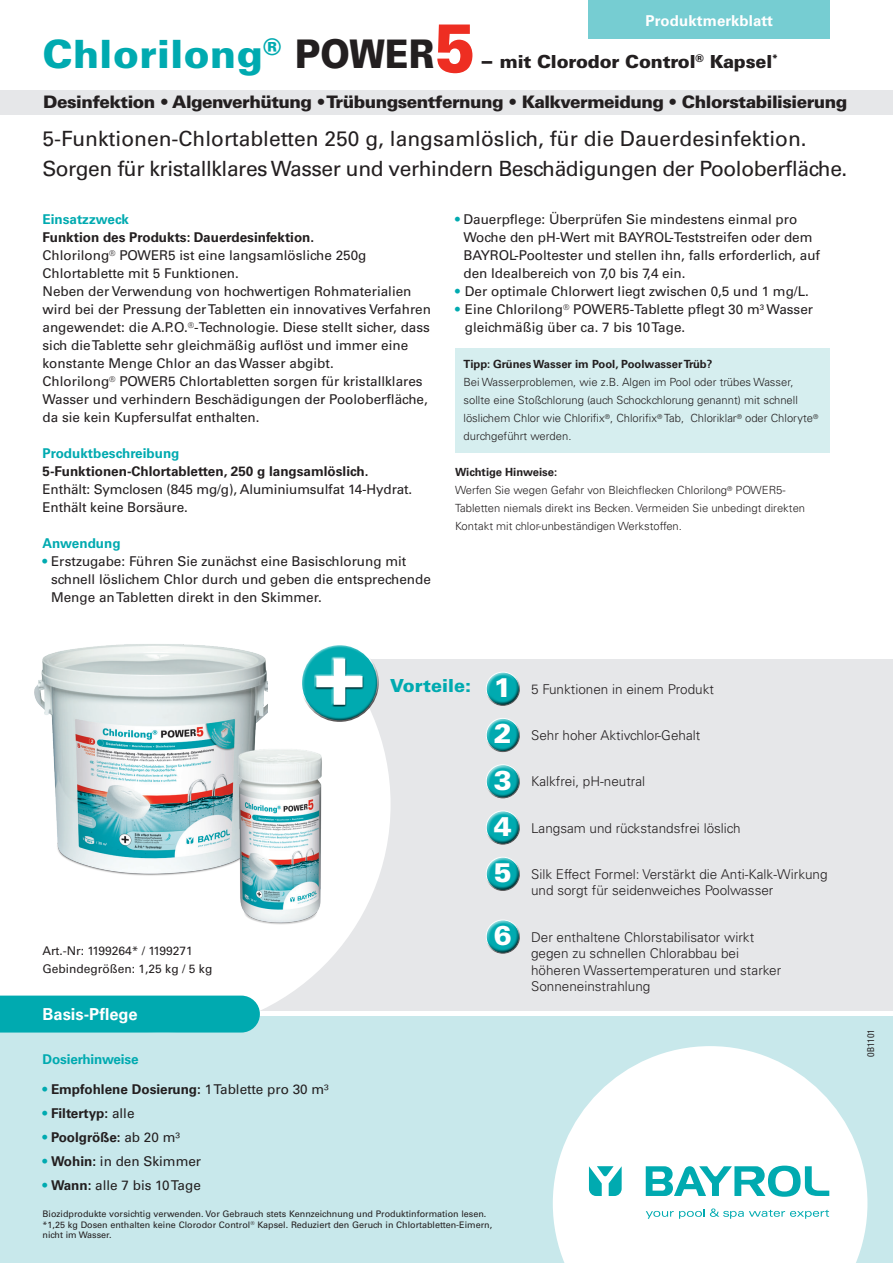
<style>
.page{position:relative;width:893px;height:1263px;background:#fff}
.page>*{position:absolute;margin:0;border:0;box-sizing:border-box;transform-origin:0 0}
.t1{font:700 86.7px "Univers LT Std";color:#fff}
.ProductName{font:900 39px "Univers LT Std";letter-spacing:.01em;color:#00aab0}
.Advantages_Text{font:900 27px "Univers LT Std";color:#fff}
.Headline{font:21px "Univers LT Std";letter-spacing:-.02em;color:#231f20}
.Headline-2{font:21px "Univers LT Std";color:#231f20}
.ProductName-2{font:900 18px "Univers LT Std";letter-spacing:-.01em;color:#231f20}
.t2{font:900 18px "Univers LT Std";color:#00aab0}
.ProductName-3{font:900 17.25px "Univers LT Std";letter-spacing:-.03em;color:#231f20}
.Category{font:700 16.5px "Univers LT Std";color:#fff}
.t3{font:700 15px "Univers LT Std";letter-spacing:.01em;color:#fff}
.Text{font:13.5px/18px "Univers LT Std";color:#231f20}
.Advantages_Text-2{font:300 13.5px/16.5px "Univers LT Std";color:#231f20}
.Text-2{font:700 13.5px "Univers LT Std";color:#231f20}
.Subhead{font:700 13.5px "Univers LT Std";color:#00aab0}
.Article_Numbers_and{font:12px "Univers LT Std";color:#231f20}
.Text-3{font:300 11.25px/18px "Univers LT Std";color:#231f20}
.Text-4{font:700 11.25px "Univers LT Std";color:#231f20}
.t4{font:condensed 9.6px "Helvetica Neue LT Std";color:#231f20}
.t5{font:9px/10.5px "Univers LT Std";color:#231f20}
.s1{font-size:39.45px;color:#231f20}
.s2{font-size:68.85px;color:#ee2e22}
.s3{font-size:21px}
.s4{color:#00aab0}
.s5{font-weight:400;color:#00aab0}
.s6{font-weight:400}
.s7{font-weight:700}
</style>
<div class="page">
<div style="left:456px;top:349px;width:374px;height:104px;background:#d6eeef"></div>
<div style="left:0;top:1016px;width:893px;height:247px;background:#c8e8eb"></div>
<div style="left:163px;top:660px;width:730px;height:351px;background:#e6e7e9"></div>
<div style="left:0;top:91px;width:893px;height:24px;background:#e6e7e9"></div>
<svg style="left:553px;top:1046px;width:314px;height:217px;fill:#fff"></svg>
<svg style="left:163px;top:659px;width:228px;height:351px;fill:#fff"></svg>
<div style="left:588px;top:0;width:242px;height:38px;background:#76cdd2"></div>
<div style="left:297px;top:639px;width:79px;height:63px;background:#fff;opacity:.75"></div>
<div style="left:301px;top:656px;width:79px;height:67px;background:#231f20;opacity:.75"></div>
<div style="left:315px;top:657px;width:49px;height:49px;background:#fff;opacity:.75"></div>
<div style="left:315px;top:658px;width:50px;height:49px;background:#231f20;opacity:.75"></div>
<svg style="left:646px;top:1165px;width:183px;height:32px;background:#86d6d9"></svg>
<svg style="left:646px;top:1208px;width:183px;height:11px;background:#ceeeef"></svg>
<svg style="left:589px;top:1166px;width:33px;height:30px"></svg>
<div style="left:483px;top:668px;width:38px;height:31px;background:#fff;opacity:.75"></div>
<div style="left:484px;top:676px;width:40px;height:30px;background:#231f20;opacity:.75"></div>
<div style="left:483px;top:715px;width:38px;height:30px;background:#fff;opacity:.75"></div>
<div style="left:484px;top:723px;width:40px;height:29px;background:#231f20;opacity:.75"></div>
<div style="left:483px;top:761px;width:38px;height:30px;background:#fff;opacity:.75"></div>
<div style="left:484px;top:769px;width:40px;height:29px;background:#231f20;opacity:.75"></div>
<div style="left:483px;top:807px;width:38px;height:30px;background:#fff;opacity:.75"></div>
<div style="left:484px;top:815px;width:40px;height:30px;background:#231f20;opacity:.75"></div>
<div style="left:483px;top:853px;width:38px;height:31px;background:#fff;opacity:.75"></div>
<div style="left:484px;top:862px;width:40px;height:29px;background:#231f20;opacity:.75"></div>
<div style="left:483px;top:916px;width:38px;height:30px;background:#fff;opacity:.75"></div>
<div style="left:484px;top:924px;width:40px;height:30px;background:#231f20;opacity:.75"></div>
<div style="left:0;top:995px;width:260px;height:37px;background:#00aab0"></div>
<img style="left:34px;top:644px;width:233px;height:282px">
<img style="left:224px;top:744px;width:104px;height:217px">
<p class="ProductName" style="left:43px;top:30px;width:435px">Chlorilong<sup>®</sup> <span class="s1">POWER</span><span class="s2">5</span></p>
<p class="t3" style="left:645px;top:12px;width:129px">Produktmerkblatt</p>
<p class="ProductName-2" style="left:482px;top:51px;width:298px"><span class="s3">–</span> mit Clorodor Control<sup>®</sup> Kapsel<sup>*</sup></p>
<p class="ProductName-3" style="left:43px;top:91px;width:806px">Desinfektion • Algenverhütung • Trübungsentfernung • Kalkvermeidung • Chlorstabilisierung</p>
<p class="Headline-2" style="left:43px;top:126px;width:766px">5-Funktionen-Chlortabletten 250 g, langsamlöslich, für die Dauerdesinfektion.</p>
<p class="Headline" style="left:43px;top:156px;width:806px">Sorgen für kristallklares Wasser und verhindern Beschädigungen der Pooloberfläche.</p>
<p class="Subhead" style="left:43px;top:212px;width:88px">Einsatzzweck</p>
<p class="Text-2" style="left:43px;top:230px;width:273px">Funktion des Produkts: Dauerdesinfektion.</p>
<p class="Text" style="left:43px;top:247px;width:325px">Chlorilong<sup>®</sup> POWER5 ist eine langsamlösliche 250g<br>Chlortablette mit 5 Funktionen.</p>
<p class="Text" style="left:43px;top:283px;width:390px">Neben der Verwendung von hochwertigen Rohmaterialien wird bei der Pressung der Tabletten ein innovatives Verfahren angewendet: die A.P.O.<sup>®</sup>-Technologie. Diese stellt sicher, dass sich die Tablette sehr gleichmäßig auflöst und immer eine konstante Menge Chlor an das Wasser abgibt.</p>
<p class="Text" style="left:43px;top:373px;width:387px">Chlorilong<sup>®</sup> POWER5 Chlortabletten sorgen für kristallklares<br>Wasser und verhindern Beschädigungen der Pooloberfläche, da sie kein Kupfersulfat enthalten.</p>
<p class="Subhead" style="left:43px;top:446px;width:138px">Produktbeschreibung</p>
<p class="Text-2" style="left:43px;top:464px;width:328px">5-Funktionen-Chlortabletten, 250 g langsamlöslich.</p>
<p class="Text" style="left:43px;top:481px;width:371px">Enthält: Symclosen (845 mg/g), Aluminiumsulfat 14-Hydrat.</p>
<p class="Text" style="left:43px;top:499px;width:147px">Enthält keine Borsäure.</p>
<p class="Subhead" style="left:43px;top:536px;width:80px">Anwendung</p>
<p class="Text" style="left:51px;top:553px;width:381px;text-indent:-8px"><span class="s4">•</span> Erstzugabe: Führen Sie zunächst eine Basischlorung mit schnell löslichem Chlor durch und geben die entsprechende<br>Menge an Tabletten direkt in den Skimmer.</p>
<p class="Text" style="left:463px;top:211px;width:358px;text-indent:-8px"><span class="s4">•</span> Dauerpflege: Überprüfen Sie mindestens einmal pro Woche den pH-Wert mit BAYROL-Teststreifen oder dem BAYROL-Pooltester und stellen ihn, falls erforderlich, auf den Idealbereich von 7,0 bis 7,4 ein.</p>
<p class="Text" style="left:455px;top:283px;width:355px"><span class="s4">•</span> Der optimale Chlorwert liegt zwischen 0,5 und 1 mg/L.</p>
<p class="Text" style="left:465px;top:301px;width:350px;text-indent:-10px"><span class="s4">•</span> Eine Chlorilong<sup>®</sup> POWER5-Tablette pflegt 30 m<sup>3</sup> Wasser gleichmäßig über ca. 7 bis 10 Tage.</p>
<p class="Text-4" style="left:463px;top:358px;width:250px">Tipp: Grünes Wasser im Pool, Poolwasser Trüb?</p>
<p class="Text-3" style="left:463px;top:373px;width:356px">Bei Wasserproblemen, wie z.B. Algen im Pool oder trübes Wasser, sollte eine Stoßchlorung (auch Schockchlorung genannt) mit schnell löslichem Chlor wie Chlorifix<sup>®</sup>, Chlorifix<sup>®</sup> Tab, Chloriklar<sup>®</sup> oder Chloryte<sup>® </sup>durchgeführt werden.</p>
<p class="Text-4" style="left:455px;top:466px;width:104px">Wichtige Hinweise:</p>
<p class="Text-3" style="left:455px;top:481px;width:352px">Werfen Sie wegen Gefahr von Bleichflecken Chlorilong<sup>®</sup> POWER5-<br>Tabletten niemals direkt ins Becken. Vermeiden Sie unbedingt direkten<br>Kontakt mit chlor-unbeständigen Werkstoffen.</p>
<p class="Article_Numbers_and" style="left:43px;top:943px;width:152px">Art.-Nr: 1199264* / 1199271</p>
<p class="Article_Numbers_and" style="left:43px;top:961px;width:171px">Gebindegrößen: 1,25 kg / 5 kg</p>
<p class="Category" style="left:43px;top:1004px;width:97px">Basis-Pflege</p>
<h1 class="t1" style="left:314px;top:623px;width:52px">+</h1>
<p class="Subhead" style="left:43px;top:1052px;width:98px">Dosierhinweise</p>
<p class="Text-2" style="left:43px;top:1082px;width:288px"><span class="s5">•</span> Empfohlene Dosierung: <span class="s6">1 Tablette pro 30 m³</span></p>
<p class="Text-2" style="left:43px;top:1106px;width:93px"><span class="s5">•</span> Filtertyp: <span class="s6">alle</span></p>
<p class="Text-2" style="left:43px;top:1130px;width:139px"><span class="s5">•</span> Poolgröße: <span class="s6">ab 20 m³</span></p>
<p class="Text" style="left:43px;top:1153px;width:160px"><span class="s4">•</span> <span class="s7">Wohin:</span> in den Skimmer</p>
<p class="Text" style="left:43px;top:1177px;width:160px"><span class="s4">•</span> <span class="s7">Wann:</span> alle 7 bis 10 Tage</p>
<p class="t2" style="left:390px;top:675px;width:82px">Vorteile:</p>
<p class="Advantages_Text" style="left:494px;top:670px;width:20px">1</p>
<p class="Advantages_Text-2" style="left:531px;top:681px;width:184px">5 Funktionen in einem Produkt</p>
<p class="Advantages_Text" style="left:494px;top:717px;width:20px">2</p>
<p class="Advantages_Text-2" style="left:531px;top:727px;width:171px">Sehr hoher Aktivchlor-Gehalt</p>
<p class="Advantages_Text" style="left:494px;top:764px;width:20px">3</p>
<p class="Advantages_Text-2" style="left:531px;top:773px;width:116px">Kalkfrei, pH-neutral</p>
<p class="Advantages_Text" style="left:494px;top:809px;width:20px">4</p>
<p class="Advantages_Text-2" style="left:531px;top:819px;width:211px">Langsam und rückstandsfrei löslich</p>
<p class="Advantages_Text" style="left:494px;top:855px;width:20px">5</p>
<p class="Advantages_Text-2" style="left:531px;top:866px;width:298px">Silk Effect Formel: Verstärkt die Anti-Kalk-Wirkung und sorgt für seidenweiches Poolwasser</p>
<p class="Advantages_Text" style="left:494px;top:918px;width:20px">6</p>
<p class="Advantages_Text-2" style="left:531px;top:928px;width:252px">Der enthaltene Chlorstabilisator wirkt gegen zu schnellen Chlorabbau bei höheren Wassertemperaturen und starker Sonneneinstrahlung</p>
<p class="t5" style="left:43px;top:1209px;width:445px">Biozidprodukte vorsichtig verwenden. Vor Gebrauch stets Kennzeichnung und Produktinformation lesen.</p>
<p class="t5" style="left:43px;top:1219px;width:451px">*1,25 kg Dosen enthalten keine Clorodor Control<sup>®</sup> Kapsel. Reduziert den Geruch in Chlortabletten-Eimern, nicht im Wasser.</p>
<p class="t4" style="left:865px;top:1057px;width:29px;rotate:-90deg">0B1101</p>
</div>
